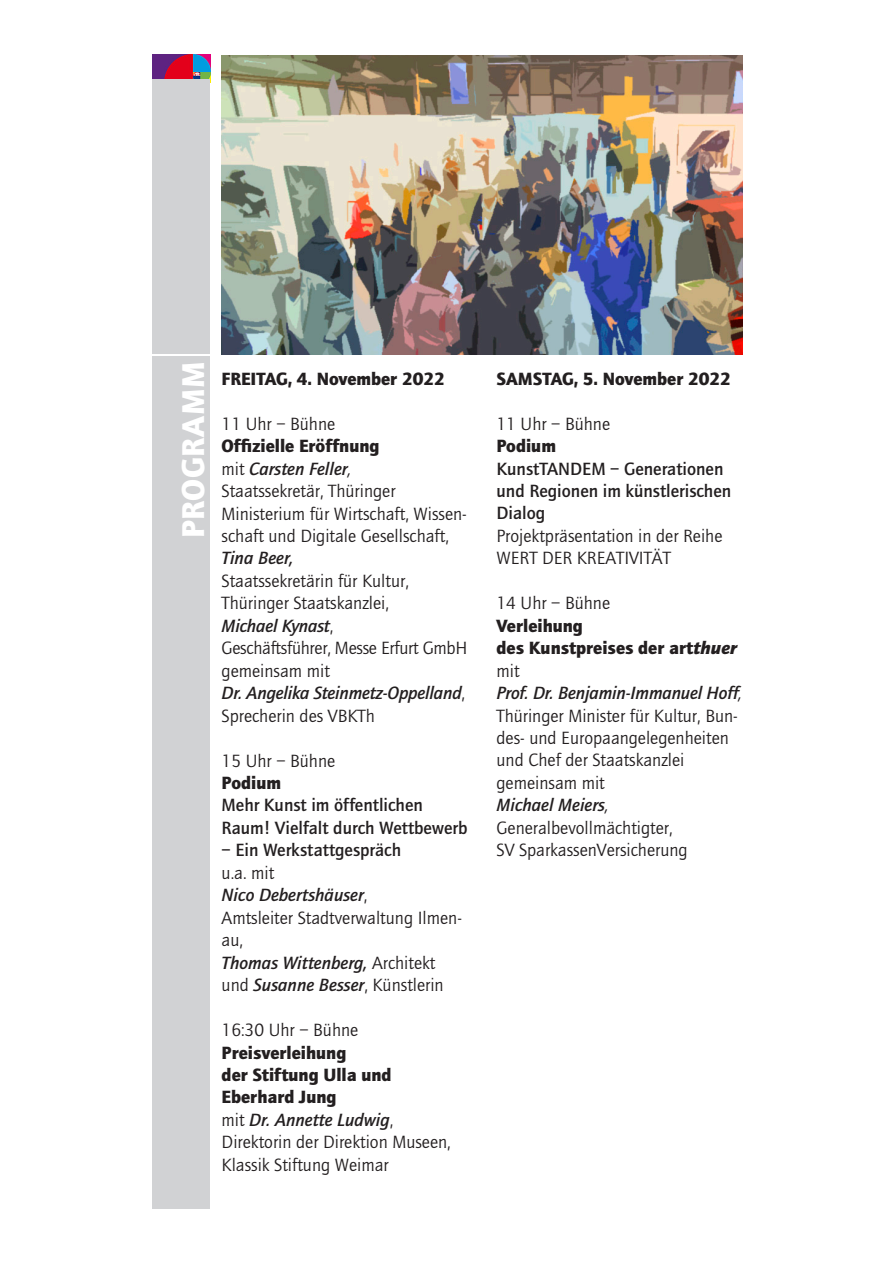
<style>
.page{position:relative;width:893px;height:1263px;background:#fff}
.page>*{position:absolute;margin:0;border:0;box-sizing:border-box;transform-origin:0 0}
.t1{font:900 32.7px "Quay Sans EF";letter-spacing:.01em;color:#fff}
.t2{font:18.3px/22.5px "Quay Sans EF";color:#231f20}
.t3{font:500 18.3px/22.5px "Quay Sans EF";color:#231f20}
.t4{font:900 18.3px "Quay Sans EF";color:#231f20}
.t5{font:italic 500 18.3px "Quay Sans EF";color:#231f20}
.s1{font-weight:900}
.s2{font-weight:500;font-style:italic}
.s3{font-style:italic}
.s4{font-weight:900;font-style:italic}
</style>
<div class="page">
<img style="left:152px;top:54px;width:58px;height:25px">
<div style="left:152px;top:79px;width:58px;height:275px;background:#d1d2d4"></div>
<div style="left:152px;top:356px;width:58px;height:853px;background:#d1d2d4"></div>
<img style="left:222px;top:55px;width:520px;height:299px">
<h1 class="t1" style="left:174px;top:538px;width:178px;rotate:-90deg">PROGRAMM</h1>
<p class="t4" style="left:222px;top:368px;width:225px">FREITAG, 4. November 2022</p>
<p class="t2" style="left:222px;top:413px;width:115px">11 Uhr – Bühne</p>
<p class="t2" style="left:222px;top:435px;width:247px"><span class="s1">Offizielle Eröffnung<br></span>mit <span class="s2">Carsten Feller</span><span class="s3">,<br></span>Staatssekretär, Thüringer<br>Ministerium für Wirtschaft, Wissen&shy;schaft und Digitale Gesellschaft,</p>
<p class="t5" style="left:222px;top:548px;width:73px">Tina Beer,</p>
<p class="t2" style="left:222px;top:570px;width:247px">Staatssekretärin für Kultur,<br>Thüringer Staatskanzlei,<br><span class="s2">Michael Kynast</span>,<br>Geschäftsführer, Messe Erfurt GmbH gemeinsam mit<br><span class="s2">Dr. Angelika Steinmetz-Oppelland</span>,<br>Sprecherin des VBKTh</p>
<p class="t2" style="left:222px;top:749px;width:115px">15 Uhr – Bühne</p>
<p class="t4" style="left:222px;top:772px;width:61px">Podium</p>
<p class="t3" style="left:222px;top:794px;width:247px">Mehr Kunst im öffentlichen<br>Raum! Vielfalt durch Wettbewerb</p>
<p class="t3" style="left:222px;top:839px;width:181px">– Ein Werkstattgespräch</p>
<p class="t2" style="left:222px;top:862px;width:242px">u.a. mit<br><span class="s2">Nico Debertshäuser</span>,<br>Amtsleiter Stadtverwaltung Ilmen&shy;au,<br><span class="s2">Thomas Wittenberg,</span> Architekt und <span class="s2">Susanne Besser</span>, Künstlerin</p>
<p class="t2" style="left:222px;top:1019px;width:138px">16:30 Uhr – Bühne</p>
<p class="t2" style="left:222px;top:1041px;width:231px"><span class="s1">Preisverleihung<br>der Stiftung Ulla und<br>Eberhard Jung<br></span>mit <span class="s2">Dr. Annette Ludwig</span>,<br>Direktorin der Direktion Museen,<br>Klassik Stiftung Weimar</p>
<p class="t4" style="left:497px;top:368px;width:236px">SAMSTAG, 5. November 2022</p>
<p class="t2" style="left:497px;top:413px;width:115px">11 Uhr – Bühne</p>
<p class="t4" style="left:497px;top:435px;width:61px">Podium</p>
<p class="t3" style="left:497px;top:457px;width:236px">KunstTANDEM – Generationen und Regionen im künstlerischen<br>Dialog</p>
<p class="t2" style="left:497px;top:525px;width:227px">Projektpräsentation in der Reihe<br>WERT DER KREATIVITÄT</p>
<p class="t2" style="left:497px;top:592px;width:115px">14 Uhr – Bühne</p>
<p class="t2" style="left:497px;top:615px;width:247px"><span class="s1">Verleihung<br>des Kunstpreises der art</span><span class="s4">thuer </span>mit<br><span class="s2">Prof. Dr. Benjamin-Immanuel Hoff</span><span class="s3">,<br></span>Thüringer Minister für Kultur, Bun&shy;des- und Europaangelegenheiten und Chef der Staatskanzlei gemeinsam mit<br><span class="s2">Michael Meiers</span><span class="s3">,<br></span>Generalbevollmächtigter,<br>SV SparkassenVersicherung</p>
</div>
